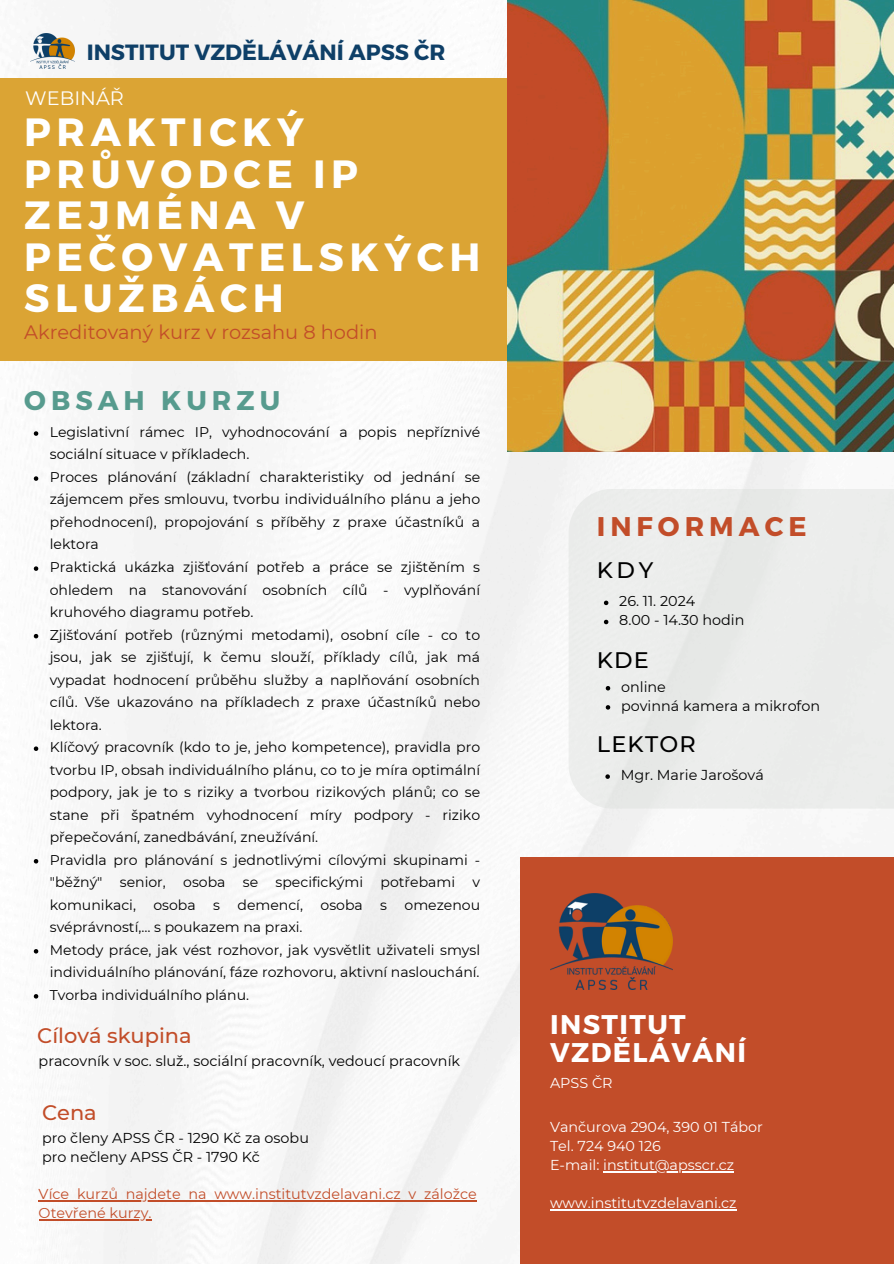
<style>
.page{position:relative;width:894px;height:1264px;background:#fff}
.page>*{position:absolute;margin:0;border:0;box-sizing:border-box;transform-origin:0 0}
.t1{font:700 39.45px/41.7px "Montserrat";letter-spacing:.14em;color:#fff}
.t2{font:700 27px/28.2px "Montserrat";letter-spacing:.055em;color:#fff}
.t3{font:700 27px "Montserrat";letter-spacing:.185em;color:#579b8e}
.t4{font:700 27px "Montserrat";letter-spacing:.185em;color:#c24d29}
.t5{font:500 22.35px "Montserrat";letter-spacing:.055em;color:#000}
.t6{font:700 22.05px "Montserrat";color:#0e3f67}
.t7{font:500 21px "Montserrat";color:#c24d29}
.t8{font:19.35px "Montserrat";color:#c24d29}
.t9{font:19.35px "Montserrat";color:#fff}
.t10{font:14.4px "Montserrat";color:#000}
.t11{font:14.4px "Montserrat";color:#fff}
.t12{font:14.4px "Montserrat";color:#c24d29}
.t13{font:14.1px/22.5px "Montserrat";color:#000;text-align:justify}
</style>
<div class="page">
<img style="left:8px;top:0;width:885px;height:1263px">
<div style="left:0;top:78px;width:596px;height:283px;background:#dba434"></div>
<img style="left:507px;top:1px;width:386px;height:450px">
<div style="left:568px;top:489px;width:325px;height:319px;background:#ecedec"></div>
<div style="left:520px;top:857px;width:373px;height:406px;background:#c24d29"></div>
<img style="left:550px;top:893px;width:122px;height:96px">
<img style="left:30px;top:34px;width:44px;height:35px">
<svg style="left:34px;top:431px;width:4px;height:5px"></svg>
<svg style="left:34px;top:476px;width:4px;height:5px"></svg>
<svg style="left:34px;top:566px;width:4px;height:5px"></svg>
<svg style="left:34px;top:634px;width:4px;height:4px"></svg>
<svg style="left:34px;top:746px;width:4px;height:5px"></svg>
<svg style="left:34px;top:859px;width:4px;height:4px"></svg>
<svg style="left:34px;top:949px;width:4px;height:4px"></svg>
<svg style="left:34px;top:994px;width:4px;height:4px"></svg>
<svg style="left:603px;top:600px;width:5px;height:5px"></svg>
<svg style="left:603px;top:619px;width:5px;height:5px"></svg>
<svg style="left:605px;top:686px;width:5px;height:4px"></svg>
<svg style="left:605px;top:705px;width:5px;height:4px"></svg>
<hr style="left:39px;top:1200px;width:437px;height:1px;background:#c24d29">
<hr style="left:39px;top:1219px;width:113px;height:1px;background:#c24d29">
<hr style="left:603px;top:1170px;width:131px;height:1px;background:#fff">
<hr style="left:550px;top:1209px;width:186px;height:1px;background:#fff">
<svg style="left:605px;top:774px;width:4px;height:4px"></svg>
<h6 class="t6" style="left:87px;top:38px;width:360px">INSTITUT VZDĚLÁVÁNÍ APSS ČR</h6>
<p class="t9" style="left:25px;top:86px;width:100px">WEBINÁŘ</p>
<h5 class="t1" style="left:24px;top:109px;width:457px">PRAKTICKÝ<br>PRŮVODCE IP<br>ZEJMÉNA V<br>PEČOVATELSKÝCH<br>SLUŽBÁCH</h5>
<h1 class="t8" style="left:24px;top:320px;width:355px">Akreditovaný kurz v rozsahu 8 hodin</h1>
<h2 class="t3" style="left:24px;top:383px;width:257px">OBSAH KURZU</h2>
<p class="t13" style="left:50px;top:420px;width:432px">Legislativní rámec IP, vyhodnocování a popis nepříznivé sociální situace v příkladech.</p>
<p class="t13" style="left:50px;top:465px;width:432px">Proces plánování (základní charakteristiky od jednání se zájemcem přes smlouvu, tvorbu individuálního plánu a jeho přehodnocení), propojování s příběhy z praxe účastníků a lektora</p>
<p class="t13" style="left:50px;top:555px;width:432px">Praktická ukázka zjišťování potřeb a práce se zjištěním s ohledem na stanovování osobních cílů - vyplňování kruhového diagramu potřeb.</p>
<p class="t13" style="left:50px;top:623px;width:432px">Zjišťování potřeb (různými metodami), osobní cíle - co to jsou, jak se zjišťují, k čemu slouží, příklady cílů, jak má vypadat hodnocení průběhu služby a naplňování osobních cílů. Vše ukazováno na příkladech z praxe účastníků nebo lektora.</p>
<p class="t13" style="left:50px;top:735px;width:432px">Klíčový pracovník (kdo to je, jeho kompetence), pravidla pro tvorbu IP, obsah individuálního plánu, co to je míra optimální podpory, jak je to s riziky a tvorbou rizikových plánů; co se stane při špatném vyhodnocení míry podpory - riziko přepečování, zanedbávání, zneužívání.</p>
<p class="t13" style="left:50px;top:848px;width:432px">Pravidla pro plánování s jednotlivými cílovými skupinami - "běžný" senior, osoba se specifickými potřebami v komunikaci, osoba s demencí, osoba s omezenou svéprávností,… s poukazem na praxi.</p>
<p class="t13" style="left:50px;top:938px;width:432px">Metody práce, jak vést rozhovor, jak vysvětlit uživateli smysl individuálního plánování, fáze rozhovoru, aktivní naslouchání.</p>
<p class="t13" style="left:50px;top:983px;width:201px">Tvorba individuálního plánu.</p>
<h3 class="t7" style="left:37px;top:1022px;width:156px">Cílová skupina</h3>
<p class="t10" style="left:39px;top:1052px;width:423px">pracovník v soc. služ., sociální pracovník, vedoucí pracovník</p>
<p class="t7" style="left:42px;top:1099px;width:56px">Cena</p>
<p class="t10" style="left:42px;top:1128px;width:268px">pro členy APSS ČR - 1290 Kč za osobu</p>
<h2 class="t10" style="left:42px;top:1147px;width:219px">pro nečleny APSS ČR - 1790 Kč</h2>
<p class="t12" style="left:39px;top:1185px;width:439px">Více kurzů najdete na www.institutvzdelavani.cz v záložce</p>
<p class="t12" style="left:39px;top:1204px;width:114px">Otevřené kurzy.</p>
<h2 class="t4" style="left:596px;top:508px;width:211px">INFORMACE</h2>
<h3 class="t5" style="left:596px;top:556px;width:58px">KDY</h3>
<p class="t10" style="left:619px;top:592px;width:78px">26. 11. 2024</p>
<p class="t10" style="left:619px;top:611px;width:127px">8.00 - 14.30 hodin</p>
<p class="t5" style="left:596px;top:646px;width:54px">KDE</p>
<h3 class="t10" style="left:621px;top:677px;width:46px">online</h3>
<p class="t10" style="left:621px;top:696px;width:200px">povinná kamera a mikrofon</p>
<p class="t5" style="left:596px;top:730px;width:101px">LEKTOR</p>
<p class="t10" style="left:620px;top:766px;width:144px">Mgr. Marie Jarošová</p>
<p class="t2" style="left:550px;top:1008px;width:197px">INSTITUT<br>VZDĚLÁVÁNÍ</p>
<p class="t11" style="left:550px;top:1074px;width:64px">APSS ČR</p>
<p class="t11" style="left:550px;top:1117px;width:214px">Vančurova 2904, 390 01 Tábor</p>
<h4 class="t11" style="left:550px;top:1136px;width:112px">Tel. 724 940 126</h4>
<p class="t11" style="left:550px;top:1155px;width:185px">E-mail: institut@apsscr.cz</p>
<h4 class="t11" style="left:550px;top:1194px;width:188px">www.institutvzdelavani.cz</h4>
</div>
